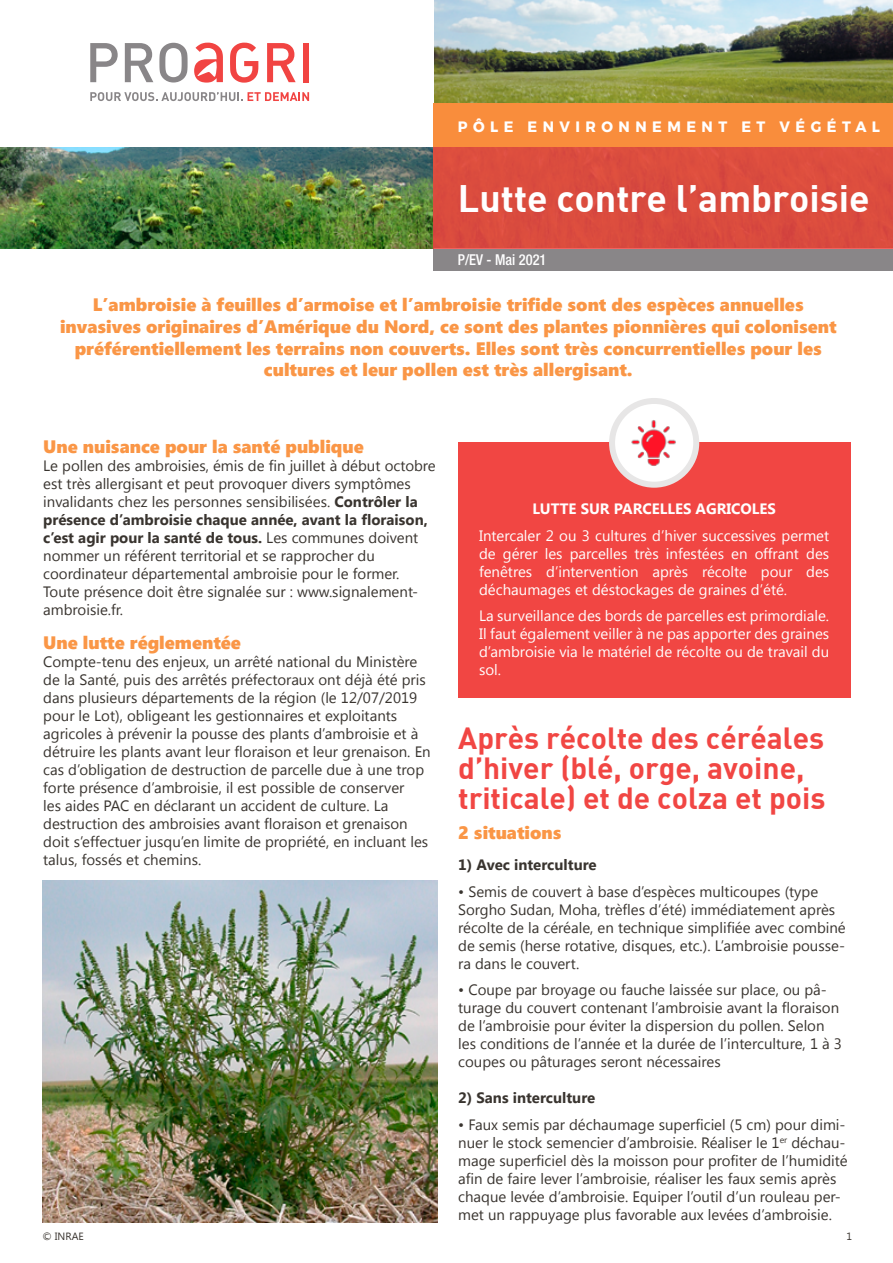
<style>
.page{position:relative;width:893px;height:1263px;background:#fff}
.page>*{position:absolute;margin:0;border:0;box-sizing:border-box;transform-origin:0 0}
.t1{font:37.5px "DIN Bold";color:#fff}
.t2{font:30px/30px "DIN Bold";color:#f14643}
.t3{font:18px/21.6px "Segoe UI Black";color:#fa9646;text-align:center}
.t4{font:15px/18px "Segoe UI";color:#39342f}
.t5{font:15px/18px "Segoe UI";color:#fff;text-align:justify}
.t6{font:700 15px "Segoe UI";color:#39342f}
.t7{font:700 15px "Segoe UI";color:#fff}
.t8{font:700 15px "Montserrat";letter-spacing:.38em;color:#fff;scale:.96 1}
.t9{font:500 condensed 15px "Helvetica Neue";color:#fff;scale:.96 1}
.t10{font:10.5px "Segoe UI";color:#39342f}
.s1{font-weight:700}
</style>
<div class="page">
<div style="left:458px;top:442px;width:392px;height:255px;background:#f14643"></div>
<img style="left:612px;top:401px;width:84px;height:84px;border-radius:42px">
<div style="left:609px;top:398px;width:90px;height:90px;border:6px solid #e7e6e6;border-radius:50%"></div>
<img style="left:43px;top:881px;width:395px;height:341px">
<img style="left:0;top:147px;width:434px;height:102px">
<img style="left:434px;top:0;width:459px;height:103px">
<div style="left:434px;top:146px;width:459px;height:103px;background:#db4c3e"></div>
<div style="left:434px;top:103px;width:459px;height:44px;background:#f98d3c"></div>
<div style="left:434px;top:249px;width:459px;height:21px;background:#898688"></div>
<svg style="left:230px;top:43px;width:28px;height:40px"></svg>
<svg style="left:90px;top:92px;width:219px;height:9px"></svg>
<svg style="left:90px;top:43px;width:28px;height:39px"></svg>
<svg style="left:125px;top:43px;width:28px;height:39px"></svg>
<svg style="left:159px;top:43px;width:29px;height:40px"></svg>
<svg style="left:267px;top:43px;width:29px;height:39px"></svg>
<div style="left:303px;top:43px;width:6px;height:39px;background:#f14442"></div>
<svg style="left:194px;top:43px;width:29px;height:40px"></svg>
<p class="t8" style="left:458px;top:114px;width:441px">PÔLE ENVIRONNEMENT ET VÉGÉTAL</p>
<h1 class="t1" style="left:458px;top:174px;width:413px">Lutte contre l’ambroisie</h1>
<p class="t9" style="left:458px;top:251px;width:94px">P/EV - Mai 2021</p>
<p class="t3" style="left:60px;top:293px;width:778px">L’ambroisie à feuilles d’armoise et l’ambroisie trifide sont des espèces annuelles invasives originaires d’Amérique du Nord, ce sont des plantes pionnières qui colonisent préférentiellement les terrains non couverts. Elles sont très concurrentielles pour les cultures et leur pollen est très allergisant.</p>
<p class="t3" style="left:43px;top:434px;width:322px">Une nuisance pour la santé publique</p>
<p class="t4" style="left:43px;top:455px;width:394px">Le pollen des ambroisies, émis de fin juillet à début octobre est très allergisant et peut provoquer divers symptômes invalidants chez les personnes sensibilisées. <span class="s1">Contrôler la présence d’ambroisie chaque année, avant la floraison, c’est agir pour la santé de tous.</span> Les communes doivent nommer un référent territorial et se rapprocher du coordinateur départemental ambroisie pour le former.<br>Toute présence doit être signalée sur : www.signalement&shy;ambroisie.fr.</p>
<p class="t3" style="left:43px;top:631px;width:199px">Une lutte réglementée</p>
<p class="t4" style="left:43px;top:652px;width:389px">Compte-tenu des enjeux, un arrêté national du Ministère de la Santé, puis des arrêtés préfectoraux ont déjà été pris dans plusieurs départements de la région (le 12/07/2019 pour le Lot), obligeant les gestionnaires et exploitants agricoles à prévenir la pousse des plants d’ambroisie et à détruire les plants avant leur floraison et leur grenaison. En cas d’obligation de destruction de parcelle due à une trop forte présence d’ambroisie, il est possible de conserver<br>les aides PAC en déclarant un accident de culture. La destruction des ambroisies avant floraison et grenaison doit s’effectuer jusqu’en limite de propriété, en incluant les talus, fossés et chemins.</p>
<p class="t7" style="left:532px;top:498px;width:245px">LUTTE SUR PARCELLES AGRICOLES</p>
<p class="t5" style="left:479px;top:526px;width:352px">Intercaler 2 ou 3 cultures d’hiver successives permet de gérer les parcelles très infestées en offrant des fenêtres d’intervention après récolte pour des déchaumages et déstockages de graines d’été.</p>
<p class="t5" style="left:479px;top:606px;width:352px">La surveillance des bords de parcelles est primordiale.<br>Il faut également veiller à ne pas apporter des graines d’ambroisie via le matériel de récolte ou de travail du sol.</p>
<h2 class="t2" style="left:458px;top:722px;width:369px">Après récolte des céréales d’hiver (blé, orge, avoine, triticale) et de colza et pois</h2>
<p class="t3" style="left:458px;top:821px;width:105px">2 situations</p>
<p class="t6" style="left:458px;top:854px;width:140px">1) Avec interculture</p>
<p class="t4" style="left:458px;top:881px;width:389px">• Semis de couvert à base d’espèces multicoupes (type Sorgho Sudan, Moha, trèfles d’été) immédiatement après récolte de la céréale, en technique simplifiée avec combiné de semis (herse rotative, disques, etc.). L’ambroisie pousse&shy;ra dans le couvert.</p>
<p class="t4" style="left:458px;top:980px;width:385px">• Coupe par broyage ou fauche laissée sur place, ou pâ&shy;turage du couvert contenant l’ambroisie avant la floraison de l’ambroisie pour éviter la dispersion du pollen. Selon les conditions de l’année et la durée de l’interculture, 1 à 3 coupes ou pâturages seront nécessaires</p>
<p class="t6" style="left:458px;top:1087px;width:139px">2) Sans interculture</p>
<p class="t4" style="left:458px;top:1114px;width:391px">• Faux semis par déchaumage superficiel (5 cm) pour dimi&shy;nuer le stock semencier d’ambroisie. Réaliser le 1<sup>er</sup> déchau&shy;mage superficiel dès la moisson pour profiter de l’humidité afin de faire lever l’ambroisie, réaliser les faux semis après chaque levée d’ambroisie. Equiper l’outil d’un rouleau per&shy;met un rappuyage plus favorable aux levées d’ambroisie.</p>
<p class="t10" style="left:43px;top:1229px;width:43px">© INRAE</p>
<p class="t10" style="left:846px;top:1229px;width:7px">1</p>
</div>
